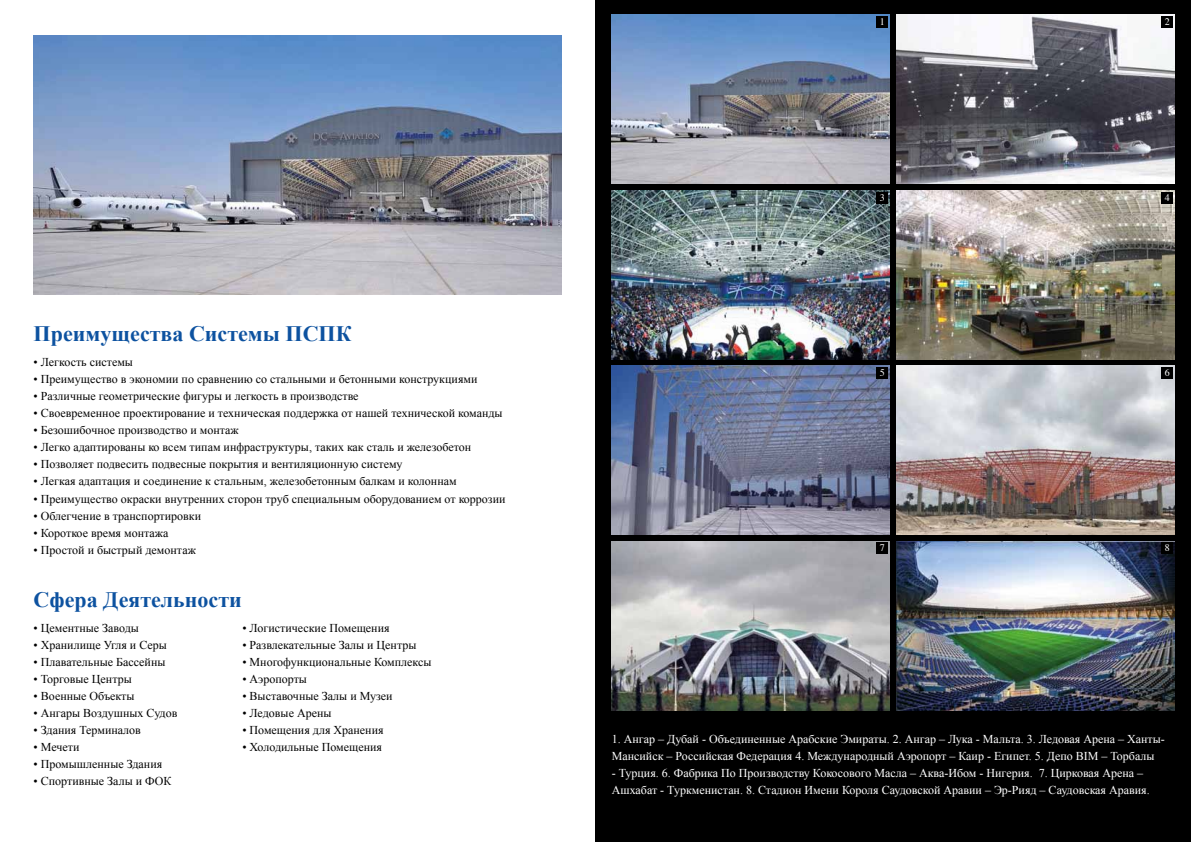
<style>
.page{position:relative;width:1191px;height:842px;background:#fff}
.page>*{position:absolute;margin:0;border:0;box-sizing:border-box;transform-origin:0 0}
.t1{font:700 22px "Times New Roman";color:#0d52a0}
.t2{font:12px "Times New Roman";color:#000}
.t3{font:12px/17px "Times New Roman";color:#fff}
.t4{font:10px "Times";color:#fff}
</style>
<div class="page">
<div style="left:595px;top:0;width:596px;height:842px;background:#000"></div>
<img style="left:612px;top:15px;width:277px;height:169px">
<img style="left:896px;top:15px;width:278px;height:169px">
<img style="left:612px;top:366px;width:277px;height:169px">
<img style="left:896px;top:366px;width:278px;height:169px">
<img style="left:612px;top:190px;width:277px;height:169px">
<img style="left:896px;top:190px;width:278px;height:169px">
<img style="left:612px;top:541px;width:277px;height:169px">
<img style="left:896px;top:541px;width:278px;height:169px">
<div style="left:876px;top:16px;width:12px;height:12px;background:#000"></div>
<div style="left:876px;top:192px;width:12px;height:12px;background:#000"></div>
<div style="left:876px;top:367px;width:12px;height:12px;background:#000"></div>
<div style="left:876px;top:542px;width:12px;height:12px;background:#000"></div>
<div style="left:1161px;top:16px;width:12px;height:12px;background:#000"></div>
<div style="left:1161px;top:192px;width:12px;height:12px;background:#000"></div>
<div style="left:1161px;top:367px;width:12px;height:12px;background:#000"></div>
<div style="left:1161px;top:542px;width:12px;height:12px;background:#000"></div>
<img style="left:34px;top:35px;width:528px;height:259px">
<h1 class="t1" style="left:34px;top:319px;width:319px">Преимущества Системы ПСПК</h1>
<p class="t2" style="left:34px;top:354px;width:101px">• Легкость системы</p>
<p class="t2" style="left:34px;top:371px;width:445px">• Преимущество в экономии по сравнению со стальными и бетонными конструкциями</p>
<p class="t2" style="left:34px;top:388px;width:326px">• Различные геометрические фигуры и легкость в производстве</p>
<p class="t2" style="left:34px;top:405px;width:470px">• Своевременное проектирование и техническая поддержка от нашей технической команды</p>
<p class="t2" style="left:34px;top:422px;width:207px">• Безошибочное производство и монтаж</p>
<p class="t2" style="left:34px;top:439px;width:439px">• Легко адаптированы ко всем типам инфраструктуры, таких как сталь и железобетон</p>
<p class="t2" style="left:34px;top:456px;width:370px">• Позволяет подвесить подвесные покрытия и вентиляционную систему</p>
<p class="t2" style="left:34px;top:473px;width:424px">• Легкая адаптация и соединение к стальным, железобетонным балкам и колоннам</p>
<p class="t2" style="left:34px;top:490px;width:473px">• Преимущество окраски внутренних сторон труб специальным оборудованием от коррозии</p>
<p class="t2" style="left:34px;top:507px;width:169px">• Облегчение в транспортировки</p>
<p class="t2" style="left:34px;top:524px;width:136px">• Короткое время монтажа</p>
<p class="t2" style="left:34px;top:541px;width:164px">• Простой и быстрый демонтаж</p>
<h1 class="t1" style="left:34px;top:584px;width:210px">Сфера Деятельности</h1>
<p class="t2" style="left:34px;top:620px;width:107px">• Цементные Заводы</p>
<p class="t2" style="left:34px;top:637px;width:135px">• Хранилище Угля и Серы</p>
<p class="t2" style="left:34px;top:654px;width:133px">• Плавательные Бассейны</p>
<p class="t2" style="left:34px;top:671px;width:100px">• Торговые Центры</p>
<p class="t2" style="left:34px;top:688px;width:102px">• Военные Объекты</p>
<p class="t2" style="left:34px;top:705px;width:145px">• Ангары Воздушных Судов</p>
<p class="t2" style="left:34px;top:722px;width:109px">• Здания Терминалов</p>
<p class="t2" style="left:34px;top:739px;width:47px">• Мечети</p>
<p class="t2" style="left:34px;top:756px;width:130px">• Промышленные Здания</p>
<p class="t2" style="left:34px;top:773px;width:139px">• Спортивные Залы и ФОК</p>
<p class="t2" style="left:242px;top:620px;width:149px">• Логистические Помещения</p>
<p class="t2" style="left:242px;top:637px;width:176px">• Развлекательные Залы и Центры</p>
<p class="t2" style="left:242px;top:654px;width:191px">• Многофункциональные Комплексы</p>
<p class="t2" style="left:242px;top:671px;width:66px">• Аэропорты</p>
<p class="t2" style="left:242px;top:688px;width:152px">• Выставочные Залы и Музеи</p>
<p class="t2" style="left:242px;top:705px;width:91px">• Ледовые Арены</p>
<p class="t2" style="left:242px;top:722px;width:143px">• Помещения для Хранения</p>
<p class="t2" style="left:242px;top:739px;width:141px">• Холодильные Помещения</p>
<p class="t4" style="left:880px;top:16px;width:6px">1</p>
<p class="t4" style="left:1164px;top:16px;width:6px">2</p>
<p class="t4" style="left:880px;top:191px;width:6px">3</p>
<p class="t4" style="left:1164px;top:191px;width:6px">4</p>
<p class="t4" style="left:880px;top:366px;width:6px">5</p>
<p class="t4" style="left:1164px;top:366px;width:6px">6</p>
<p class="t4" style="left:880px;top:542px;width:6px">7</p>
<p class="t4" style="left:1164px;top:542px;width:6px">8</p>
<p class="t3" style="left:612px;top:730px;width:554px">1. Ангар – Дубай - Объединенные Арабские Эмираты. 2. Ангар – Лука - Мальта. 3. Ледовая Арена – Ханты-<br>Мансийск – Российская Федерация 4. Международный Аэропорт – Каир - Египет. 5. Депо BIM – Торбалы</p>
<p class="t3" style="left:612px;top:764px;width:539px">- Турция. 6. Фабрика По Производству Кокосового Масла – Аква-Ибом - Нигерия. 7. Цирковая Арена –<br>Ашхабат - Туркменистан. 8. Стадион Имени Короля Саудовской Аравии – Эр-Рияд – Саудовская Аравия.</p>
</div>
